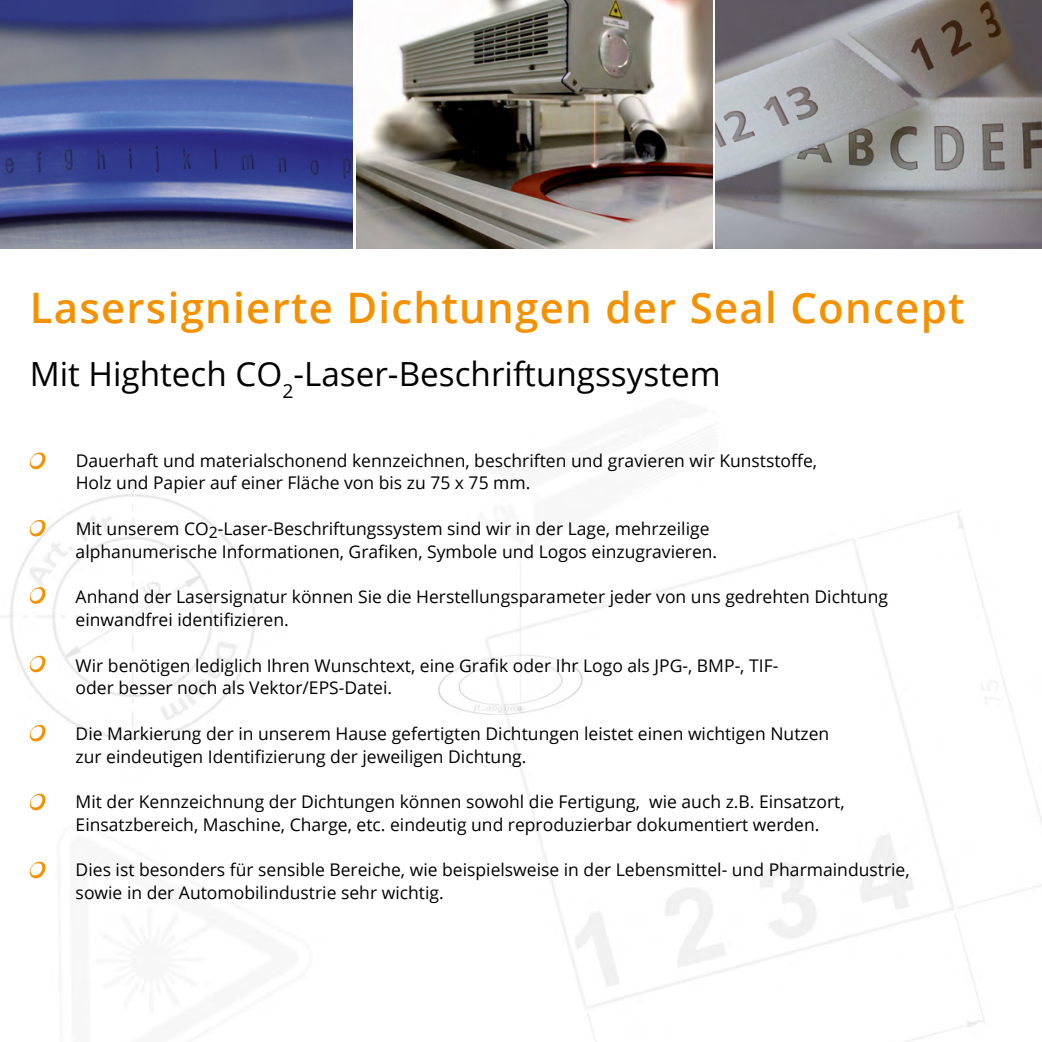
<style>
.page{position:relative;width:1042px;height:1042px;background:#fff}
.page>*{position:absolute;margin:0;border:0;box-sizing:border-box;transform-origin:0 0}
.t1{font:600 42px "Open Sans";letter-spacing:.03em;color:#f39100}
.t2{font:33.25px "Open Sans";color:#000}
.t3{font:17.5px/22.8px "Open Sans";color:#000}
</style>
<div class="page">
<img style="left:0;top:425px;width:1042px;height:617px">
<img style="left:357px;top:0;width:355px;height:248px">
<img style="left:715px;top:0;width:327px;height:248px">
<img style="left:0;top:0;width:353px;height:248px">
<svg style="left:29px;top:451px;width:17px;height:19px"></svg>
<svg style="left:29px;top:519px;width:17px;height:19px"></svg>
<svg style="left:29px;top:586px;width:17px;height:19px"></svg>
<svg style="left:29px;top:655px;width:17px;height:18px"></svg>
<svg style="left:29px;top:724px;width:17px;height:18px"></svg>
<svg style="left:29px;top:792px;width:17px;height:19px"></svg>
<svg style="left:29px;top:860px;width:17px;height:19px"></svg>
<h1 class="t1" style="left:30px;top:278px;width:936px">Lasersignierte Dichtungen der Seal Concept</h1>
<h2 class="t2" style="left:30px;top:352px;width:692px">Mit Hightech CO<sub>2</sub>-Laser-Beschriftungssystem</h2>
<p class="t3" style="left:76px;top:448px;width:743px">Dauerhaft und materialschonend kennzeichnen, beschriften und gravieren wir Kunststoffe,<br>Holz und Papier auf einer Fläche von bis zu 75 x 75 mm.</p>
<p class="t3" style="left:76px;top:517px;width:643px">Mit unserem CO<sub>2</sub>-Laser-Beschriftungssystem sind wir in der Lage, mehrzeilige alphanumerische Informationen, Grafiken, Symbole und Logos einzugravieren.</p>
<p class="t3" style="left:76px;top:585px;width:814px">Anhand der Lasersignatur können Sie die Herstellungsparameter jeder von uns gedrehten Dichtung einwandfrei identifizieren.</p>
<p class="t3" style="left:76px;top:653px;width:704px">Wir benötigen lediglich Ihren Wunschtext, eine Grafik oder Ihr Logo als JPG-, BMP-, TIF&shy;oder besser noch als Vektor/EPS-Datei.</p>
<p class="t3" style="left:76px;top:721px;width:755px">Die Markierung der in unserem Hause gefertigten Dichtungen leistet einen wichtigen Nutzen zur eindeutigen Identifizierung der jeweiligen Dichtung.</p>
<p class="t3" style="left:76px;top:790px;width:770px">Mit der Kennzeichnung der Dichtungen können sowohl die Fertigung, wie auch z.B. Einsatzort,<br>Einsatzbereich, Maschine, Charge, etc. eindeutig und reproduzierbar dokumentiert werden.</p>
<p class="t3" style="left:76px;top:858px;width:835px">Dies ist besonders für sensible Bereiche, wie beispielsweise in der Lebensmittel- und Pharmaindustrie, sowie in der Automobilindustrie sehr wichtig.</p>
</div>
